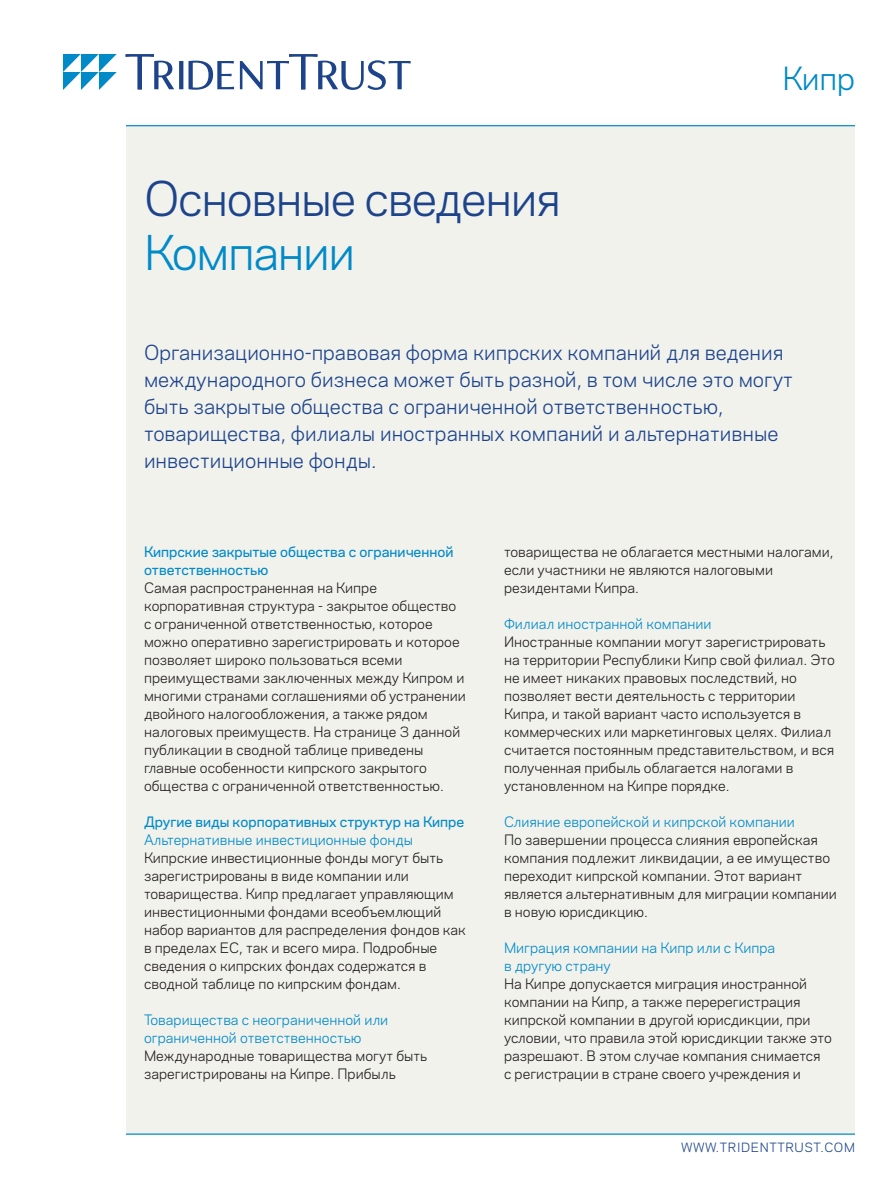
<style>
.page{position:relative;width:891px;height:1188px;background:#fff}
.page>*{position:absolute;margin:0;border:0;box-sizing:border-box;transform-origin:0 0}
.t1{font:45px "Polaris";letter-spacing:-.03em;color:#1d448b}
.t2{font:45px "Polaris";letter-spacing:-.03em;color:#008ac8}
.t3{font:30px "Polaris";color:#008ac8}
.Intro_Text{font:19.5px/27px "Polaris";color:#1d448b}
._1st_Paragraph{font:13.5px/18px "Polaris";color:#231f20}
.Head_2{font:13.5px/18px "Polaris";color:#008ac8}
.Head_1{font:500 13.5px/18px "Polaris";color:#008ac8}
.Head_2_following_Hea{font:13.5px "Polaris";color:#008ac8}
.t4{font:12px "Polaris";letter-spacing:.05em;color:#1d448b}
</style>
<div class="page">
<div style="left:126px;top:126px;width:729px;height:1008px;background:#f2f2ed"></div>
<hr style="left:126px;top:126px;width:729px;height:1px;background:#008ac8">
<hr style="left:126px;top:1134px;width:729px;height:1px;background:#008ac8">
<svg style="left:126px;top:54px;width:285px;height:36px"></svg>
<svg style="left:63px;top:54px;width:54px;height:36px"></svg>
<h1 class="t1" style="left:144px;top:165px;width:419px">Основные сведения</h1>
<h1 class="t2" style="left:144px;top:219px;width:213px">Компании</h1>
<h2 class="t3" style="left:782px;top:56px;width:74px">Кипр</h2>
<p class="Intro_Text" style="left:144px;top:338px;width:650px">Организационно-правовая форма кипрских компаний для ведения международного бизнеса может быть разной, в том числе это могут быть закрытые общества с ограниченной ответственностью, товарищества, филиалы иностранных компаний и альтернативные инвестиционные фонды.</p>
<p class="Head_1" style="left:144px;top:542px;width:311px">Кипрские закрытые общества с ограниченной ответственностью</p>
<p class="_1st_Paragraph" style="left:144px;top:578px;width:323px">Самая распространенная на Кипре корпоративная структура - закрытое общество с ограниченной ответственностью, которое можно оперативно зарегистрировать и которое позволяет широко пользоваться всеми преимуществами заключенных между Кипром и многими странами соглашениями об устранении двойного налогообложения, а также рядом налоговых преимуществ. На странице 3 данной публикации в сводной таблице приведены главные особенности кипрского закрытого общества с ограниченной ответственностью.</p>
<p class="Head_1" style="left:144px;top:812px;width:322px">Другие виды корпоративных структур на Кипре</p>
<p class="Head_2_following_Hea" style="left:144px;top:829px;width:271px">Альтернативные инвестиционные фонды</p>
<p class="_1st_Paragraph" style="left:144px;top:848px;width:324px">Кипрские инвестиционные фонды могут быть зарегистрированы в виде компании или товарищества. Кипр предлагает управляющим инвестиционными фондами всеобъемлющий набор вариантов для распределения фондов как в пределах ЕС, так и всего мира. Подробные сведения о кипрских фондах содержатся в сводной таблице по кипрским фондам.</p>
<p class="Head_2" style="left:144px;top:1010px;width:246px">Товарищества с неограниченной или ограниченной ответственностью</p>
<p class="_1st_Paragraph" style="left:144px;top:1046px;width:285px">Международные товарищества могут быть зарегистрированы на Кипре. Прибыль</p>
<p class="_1st_Paragraph" style="left:504px;top:542px;width:331px">товарищества не облагается местными налогами, если участники не являются налоговыми резидентами Кипра.</p>
<p class="Head_2" style="left:504px;top:614px;width:209px">Филиал иностранной компании</p>
<p class="_1st_Paragraph" style="left:504px;top:632px;width:332px">Иностранные компании могут зарегистрировать на территории Республики Кипр свой филиал. Это не имеет никаких правовых последствий, но позволяет вести деятельность с территории Кипра, и такой вариант часто используется в коммерческих или маркетинговых целях. Филиал считается постоянным представительством, и вся полученная прибыль облагается налогами в установленном на Кипре порядке.</p>
<p class="Head_2" style="left:504px;top:812px;width:292px">Слияние европейской и кипрской компании</p>
<p class="_1st_Paragraph" style="left:504px;top:830px;width:334px">По завершении процесса слияния европейская компания подлежит ликвидации, а ее имущество переходит кипрской компании. Этот вариант является альтернативным для миграции компании в новую юрисдикцию.</p>
<p class="Head_2" style="left:504px;top:938px;width:273px">Миграция компании на Кипр или с Кипра в другую страну</p>
<p class="_1st_Paragraph" style="left:504px;top:974px;width:329px">На Кипре допускается миграция иностранной компании на Кипр, а также перерегистрация кипрской компании в другой юрисдикции, при условии, что правила этой юрисдикции также это разрешают. В этом случае компания снимается<br>с регистрации в стране своего учреждения и</p>
<p class="t4" style="left:681px;top:1138px;width:175px">WWW.TRIDENTTRUST.COM</p>
</div>
